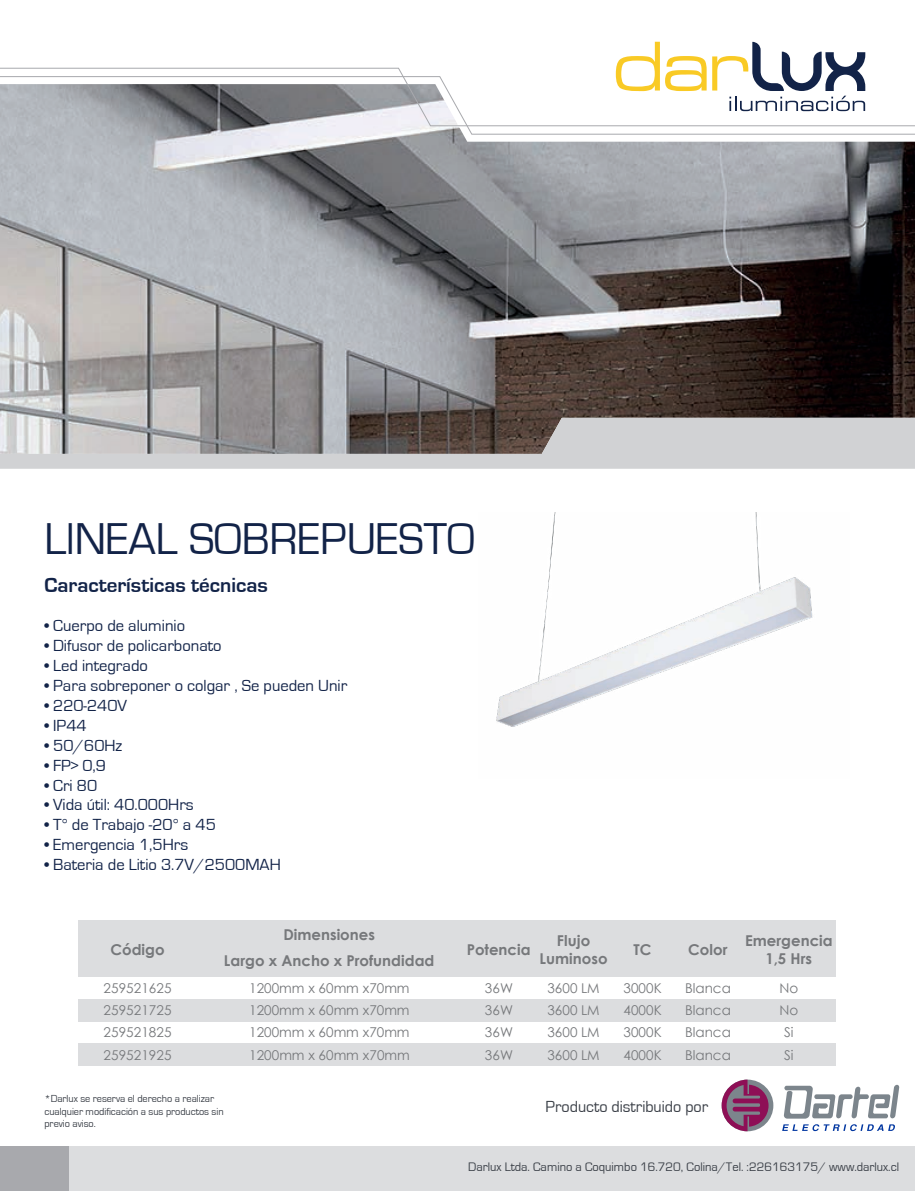
<style>
.page{position:relative;width:915px;height:1191px;background:#fff}
.page>*{position:absolute;margin:0;border:0;box-sizing:border-box;transform-origin:0 0}
.t1{font:45.9px "Eurostile";color:#122348}
.t2{font:700 21px "Eurostile";color:#122348}
.t3{font:16.5px "Eurostile";color:#122348}
.t4{font:16.5px "Eurostile";color:#3a3f47}
.t5{font:700 15px/18px "Century Gothic";color:#76787b;text-align:center}
.t6{font:13.5px "Century Gothic";letter-spacing:.005em;color:#76787b}
.t7{font:12.75px "Eurostile";color:#3a3f47}
.t8{font:10.5px/12.3px "Eurostile";letter-spacing:-.005em;color:#3a3f47}
</style>
<div class="page">
<div style="left:0;top:1146px;width:70px;height:45px;background:#a8a9ad"></div>
<div style="left:70px;top:1146px;width:844px;height:45px;background:#dcdddf"></div>
<svg style="left:616px;top:42px;width:90px;height:25px"></svg>
<svg style="left:712px;top:42px;width:153px;height:25px"></svg>
<img style="left:0;top:135px;width:914px;height:283px">
<svg style="left:0;top:418px;width:914px;height:51px;background:#b4b2b2"></svg>
<svg style="left:0;top:126px;width:914px;height:9px"></svg>
<svg style="left:0;top:67px;width:914px;height:59px"></svg>
<svg style="left:783px;top:1084px;width:116px;height:34px"></svg>
<div style="left:721px;top:1079px;width:52px;height:52px;background:#7c858c;border-radius:50%"></div>
<svg style="left:721px;top:1079px;width:47px;height:52px"></svg>
<svg style="left:782px;top:1124px;width:112px;height:7px"></svg>
<div style="left:78px;top:920px;width:119px;height:56px;background:#dcdddf"></div>
<div style="left:197px;top:920px;width:264px;height:22px;background:#dcdddf"></div>
<div style="left:461px;top:920px;width:75px;height:56px;background:#dcdddf"></div>
<div style="left:536px;top:920px;width:75px;height:56px;background:#dcdddf"></div>
<div style="left:611px;top:920px;width:62px;height:56px;background:#dcdddf"></div>
<div style="left:673px;top:920px;width:68px;height:56px;background:#dcdddf"></div>
<div style="left:741px;top:920px;width:94px;height:56px;background:#dcdddf"></div>
<div style="left:197px;top:942px;width:264px;height:34px;background:#dcdddf"></div>
<div style="left:78px;top:999px;width:119px;height:22px;background:#dcdddf"></div>
<div style="left:197px;top:999px;width:264px;height:22px;background:#dcdddf"></div>
<div style="left:461px;top:999px;width:75px;height:22px;background:#dcdddf"></div>
<div style="left:536px;top:999px;width:75px;height:22px;background:#dcdddf"></div>
<div style="left:611px;top:999px;width:62px;height:22px;background:#dcdddf"></div>
<div style="left:673px;top:999px;width:68px;height:22px;background:#dcdddf"></div>
<div style="left:741px;top:999px;width:94px;height:22px;background:#dcdddf"></div>
<div style="left:78px;top:1043px;width:119px;height:22px;background:#dcdddf"></div>
<div style="left:197px;top:1043px;width:264px;height:22px;background:#dcdddf"></div>
<div style="left:461px;top:1043px;width:75px;height:22px;background:#dcdddf"></div>
<div style="left:536px;top:1043px;width:75px;height:22px;background:#dcdddf"></div>
<div style="left:611px;top:1043px;width:62px;height:22px;background:#dcdddf"></div>
<div style="left:673px;top:1043px;width:68px;height:22px;background:#dcdddf"></div>
<div style="left:741px;top:1043px;width:94px;height:22px;background:#dcdddf"></div>
<img style="left:496px;top:512px;width:317px;height:215px">
<h1 class="t1" style="left:44px;top:514px;width:431px">LlNEAL SOBREPUESTO</h1>
<p class="t2" style="left:44px;top:573px;width:225px">Características técnicas</p>
<p class="t3" style="left:44px;top:617px;width:142px">• Cuerpo de aluminio</p>
<p class="t3" style="left:44px;top:637px;width:179px">• Difusor de policarbonato</p>
<p class="t3" style="left:44px;top:657px;width:105px">• Led integrado</p>
<p class="t3" style="left:44px;top:677px;width:304px">• Para sobreponer o colgar , Se pueden Unir</p>
<p class="t3" style="left:44px;top:696px;width:84px">• 220-240V</p>
<p class="t3" style="left:44px;top:716px;width:44px">• IP44</p>
<p class="t3" style="left:44px;top:736px;width:79px">• 50/60Hz</p>
<p class="t3" style="left:44px;top:756px;width:63px">• FP&gt; 0,9</p>
<p class="t3" style="left:44px;top:776px;width:54px">• Cri 80</p>
<p class="t3" style="left:44px;top:796px;width:151px">• Vida útil: 40.000Hrs</p>
<p class="t3" style="left:44px;top:816px;width:173px">• T° de Trabajo -20° a 45</p>
<p class="t3" style="left:44px;top:836px;width:145px">• Emergencia 1,5Hrs</p>
<p class="t3" style="left:44px;top:855px;width:238px">• Bateria de Litio 3.7V/2500MAH</p>
<p class="t5" style="left:110px;top:939px;width:56px">Código</p>
<p class="t5" style="left:283px;top:924px;width:93px">Dimensiones</p>
<p class="t5" style="left:466px;top:939px;width:65px">Potencia</p>
<p class="t5" style="left:539px;top:930px;width:70px">Flujo<br>Luminoso</p>
<p class="t5" style="left:633px;top:939px;width:19px">TC</p>
<p class="t5" style="left:688px;top:939px;width:41px">Color</p>
<p class="t5" style="left:744px;top:930px;width:89px">Emergencia</p>
<p class="t5" style="left:224px;top:950px;width:212px">Largo x Ancho x Profundidad</p>
<p class="t5" style="left:765px;top:948px;width:48px">1,5 Hrs</p>
<p class="t6" style="left:103px;top:979px;width:69px">259521625</p>
<p class="t6" style="left:249px;top:979px;width:162px">1200mm x 60mm x70mm</p>
<p class="t6" style="left:484px;top:979px;width:30px">36W</p>
<p class="t6" style="left:547px;top:979px;width:54px">3600 LM</p>
<p class="t6" style="left:623px;top:979px;width:40px">3000K</p>
<p class="t6" style="left:684px;top:979px;width:47px">Blanca</p>
<p class="t6" style="left:779px;top:979px;width:20px">No</p>
<p class="t6" style="left:103px;top:1001px;width:69px">259521725</p>
<p class="t6" style="left:249px;top:1001px;width:162px">1200mm x 60mm x70mm</p>
<p class="t6" style="left:484px;top:1001px;width:30px">36W</p>
<p class="t6" style="left:547px;top:1001px;width:54px">3600 LM</p>
<p class="t6" style="left:623px;top:1001px;width:40px">4000K</p>
<p class="t6" style="left:684px;top:1001px;width:47px">Blanca</p>
<p class="t6" style="left:779px;top:1001px;width:20px">No</p>
<p class="t6" style="left:103px;top:1023px;width:69px">259521825</p>
<p class="t6" style="left:249px;top:1023px;width:162px">1200mm x 60mm x70mm</p>
<p class="t6" style="left:484px;top:1023px;width:30px">36W</p>
<p class="t6" style="left:547px;top:1023px;width:54px">3600 LM</p>
<p class="t6" style="left:623px;top:1023px;width:40px">3000K</p>
<p class="t6" style="left:684px;top:1023px;width:47px">Blanca</p>
<p class="t6" style="left:783px;top:1023px;width:11px">Si</p>
<p class="t6" style="left:103px;top:1045px;width:69px">259521925</p>
<p class="t6" style="left:249px;top:1045px;width:162px">1200mm x 60mm x70mm</p>
<p class="t6" style="left:485px;top:1045px;width:30px">36W</p>
<p class="t6" style="left:547px;top:1045px;width:54px">3600 LM</p>
<p class="t6" style="left:623px;top:1045px;width:40px">4000K</p>
<p class="t6" style="left:684px;top:1045px;width:47px">Blanca</p>
<p class="t6" style="left:783px;top:1045px;width:11px">Si</p>
<p class="t8" style="left:44px;top:1093px;width:181px">*Darlux se reserva el derecho a realizar cualquier modificación a sus productos sin previo aviso.</p>
<p class="t4" style="left:545px;top:1097px;width:164px">Producto distribuido por</p>
<p class="t7" style="left:468px;top:1160px;width:432px">Darlux Ltda. Camino a Coquimbo 16.720, Colina/Tel. :226163175/ www.darlux.cl</p>
</div>
